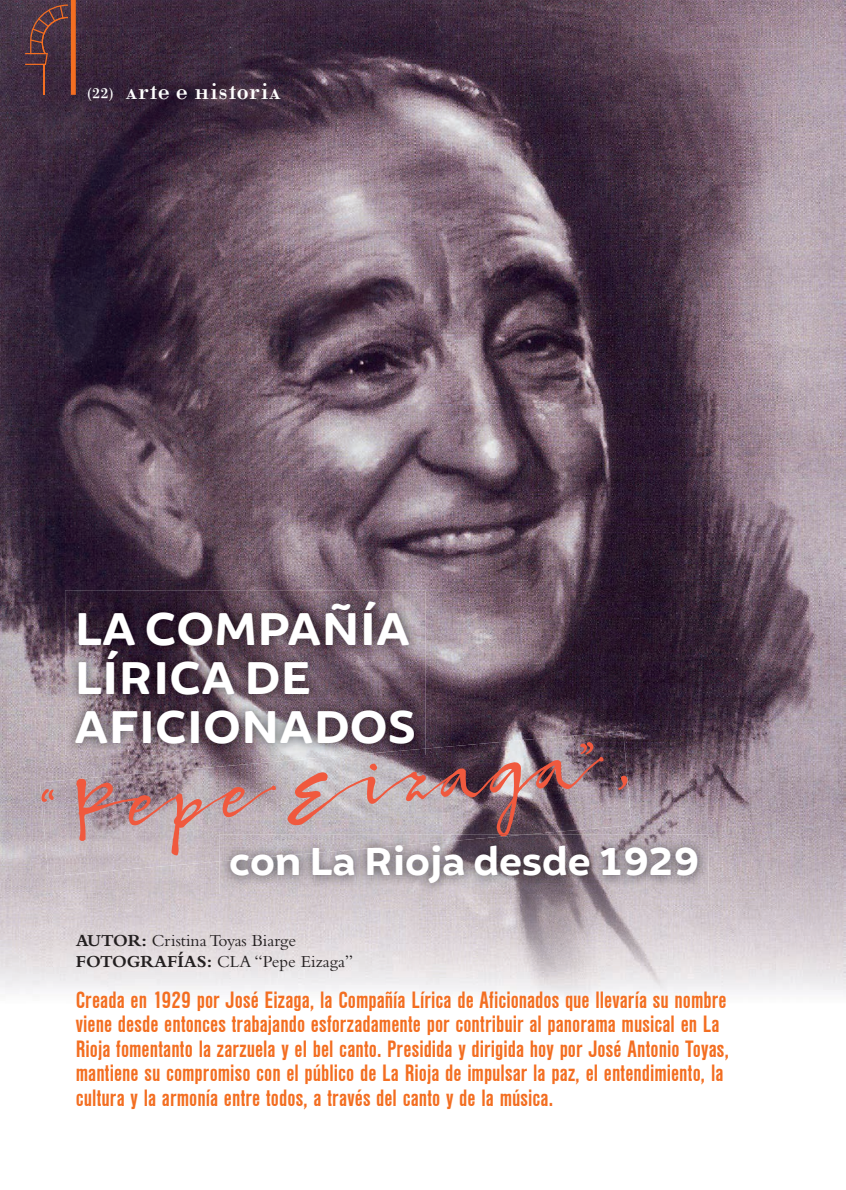
<style>
.page{position:relative;width:846px;height:1190px;background:#fff}
.page>*{position:absolute;margin:0;border:0;box-sizing:border-box;transform-origin:0 0}
.t1{font:63px "Bambusa Pro Regular";color:#f0593e}
.t2{font:700 49px/49px "Brocha";color:#fff}
.t3{font:700 41.65px "Brocha";color:#fff}
.t4{font:700 condensed 24.5px/24.5px "Nimbus San D";color:#f36e21}
.t5{font:24.5px "Katrina";color:#fff}
.t6{font:17.5px/21px "Bembo";color:#231f20}
.t7{font:15.75px "Katrina";color:#fff}
.s1{font-weight:700}
</style>
<div class="page">
<img style="left:0;top:0;width:845px;height:404px">
<img style="left:0;top:404px;width:722px;height:239px">
<img style="left:722px;top:404px;width:123px;height:590px">
<img style="left:0;top:643px;width:108px;height:349px">
<img style="left:425px;top:643px;width:298px;height:120px">
<img style="left:600px;top:763px;width:123px;height:231px">
<img style="left:108px;top:876px;width:123px;height:116px">
<img style="left:477px;top:893px;width:123px;height:105px">
<img style="left:231px;top:893px;width:246px;height:99px">
<img style="left:40px;top:731px;width:591px;height:145px">
<div style="left:71px;top:0;width:5px;height:95px;background:#f36e21"></div>
<hr style="left:44px;top:64px;width:1px;height:31px;background:#f36e21">
<svg style="left:25px;top:5px;width:43px;height:60px"></svg>
<img style="left:65px;top:590px;width:360px;height:164px">
<img style="left:353px;top:748px;width:72px;height:6px">
<img style="left:219px;top:834px;width:489px;height:59px">
<img style="left:219px;top:834px;width:304px;height:27px">
<p class="t7" style="left:88px;top:84px;width:28px">(22)</p>
<p class="t5" style="left:125px;top:77px;width:158px">arte e historia</p>
<h2 class="t2" style="left:75px;top:605px;width:342px">LA COMPAÑÍA<br>LÍRICA DE<br>AFICIONADOS</h2>
<h1 class="t1" style="left:34px;top:773px;width:598px;rotate:-5deg">“Pepe Eizaga”,</h1>
<h3 class="t3" style="left:229px;top:836px;width:472px">con La Rioja desde 1929</h3>
<p class="t6" style="left:76px;top:929px;width:279px"><span class="s1">AUTOR:</span> Cristina Toyas Biarge<br><span class="s1">FOTOGRAFÍAS:</span> CLA “Pepe Eizaga”</p>
<p class="t4" style="left:76px;top:987px;width:654px">Creada en 1929 por José Eizaga, la Compañía Lírica de Aficionados que llevaría su nombre viene desde entonces trabajando esforzadamente por contribuir al panorama musical en La Rioja fomentanto la zarzuela y el bel canto. Presidida y dirigida hoy por José Antonio Toyas, mantiene su compromiso con el público de La Rioja de impulsar la paz, el entendimiento, la cultura y la armonía entre todos, a través del canto y de la música.</p>
</div>
